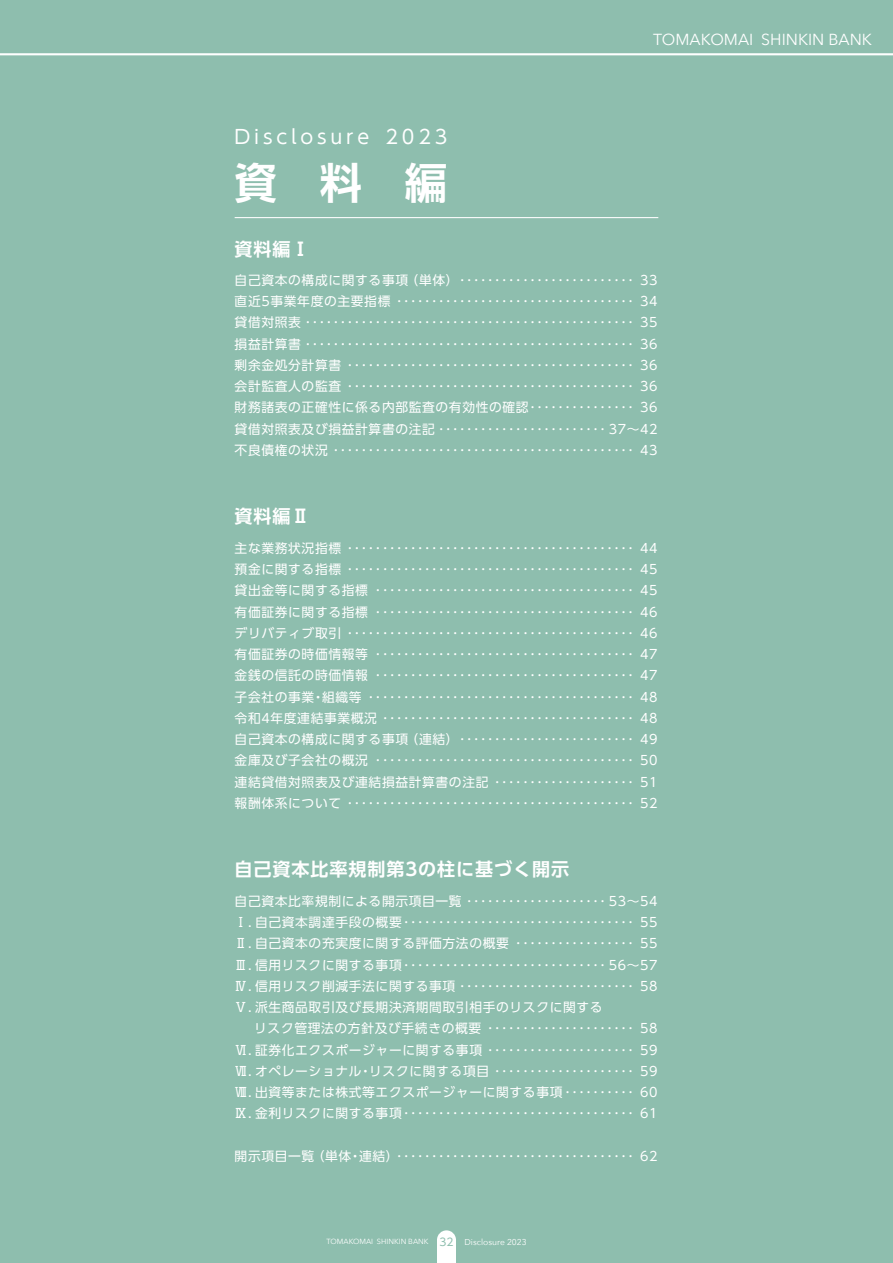
<style>
.page{position:relative;width:893px;height:1263px;background:#8ebeae}
.page>*{position:absolute;margin:0;border:0;box-sizing:border-box;transform-origin:0 0}
.t1{font:700 42.45px "UD Shin Go Pro De";color:#fff}
.t2{font:19.2px "UD Shin Go Pro";letter-spacing:.2em;color:#fff}
.t3{font:700 18px "UD Shin Go Pro De";letter-spacing:.05em;color:#fff}
.t4{font:15.9px "Avenir Next";color:#fff}
.t5{font:12.75px/21.3px "UD Shin Go Pro";letter-spacing:.05em;color:#fff;text-align:justify}
.t6{font:7.5px "Avenir Next";color:#fff}
.s1{font-family:"UD Shin Go Pro";font-size:10.65px;color:#8ebeae}
.s2{font-size:8.55px}
</style>
<div class="page">
<div style="left:437px;top:1230px;width:19px;height:19px;background:#fff;border-radius:50%"></div>
<div style="left:437px;top:1240px;width:19px;height:23px;background:#fff"></div>
<hr style="left:235px;top:217px;width:423px;height:1px;background:#fff">
<hr style="left:0;top:53px;width:893px;height:2px;background:#fff">
<p class="t4" style="left:653px;top:26px;width:220px">TOMAKOMAI SHINKIN BANK</p>
<h2 class="t2" style="left:235px;top:122px;width:214px">Disclosure 2023</h2>
<h1 class="t1" style="left:235px;top:148px;width:214px">資　料　編</h1>
<h3 class="t3" style="left:235px;top:234px;width:76px">資料編Ⅰ</h3>
<p class="t5" style="left:235px;top:269px;width:425px">自己資本の構成に関する事項（単体）･････････････････････････ 33直近5事業年度の主要指標･･････････････････････････････････ 34貸借対照表･･･････････････････････････････････････････････ 35損益計算書･･･････････････････････････････････････････････ 36剰余金処分計算書･････････････････････････････････････････ 36会計監査人の監査･････････････････････････････････････････ 36財務諸表の正確性に係る内部監査の有効性の確認･･･････････････ 36貸借対照表及び損益計算書の注記････････････････････････ 37〜42不良債権の状況･･･････････････････････････････････････････ 43</p>
<h3 class="t3" style="left:235px;top:502px;width:76px">資料編Ⅱ</h3>
<p class="t5" style="left:235px;top:537px;width:425px">主な業務状況指標･････････････････････････････････････････ 44預金に関する指標･････････････････････････････････････････ 45貸出金等に関する指標･････････････････････････････････････ 45有価証券に関する指標･････････････････････････････････････ 46デリバティブ取引･････････････････････････････････････････ 46有価証券の時価情報等･････････････････････････････････････ 47金銭の信託の時価情報･････････････････････････････････････ 47子会社の事業・組織等･･････････････････････････････････････ 48令和4年度連結事業概況････････････････････････････････････ 48自己資本の構成に関する事項（連結）･････････････････････････ 49金庫及び子会社の概況･････････････････････････････････････ 50連結貸借対照表及び連結損益計算書の注記････････････････････ 51報酬体系について･････････････････････････････････････････ 52</p>
<h3 class="t3" style="left:235px;top:855px;width:336px">自己資本比率規制第3の柱に基づく開示</h3>
<p class="t5" style="left:235px;top:890px;width:425px">自己資本比率規制による開示項目一覧････････････････････ 53〜54<br>Ⅰ．自己資本調達手段の概要･････････････････････････････････ 55<br>Ⅱ．自己資本の充実度に関する評価方法の概要･････････････････ 55<br>Ⅲ．信用リスクに関する事項･････････････････････････････ 56〜57<br>Ⅳ．信用リスク削減手法に関する事項･････････････････････････ 58<br>Ⅴ．派生商品取引及び長期決済期間取引相手のリスクに関する</p>
<p class="t5" style="left:235px;top:1017px;width:425px;text-indent:20px">リスク管理法の方針及び手続きの概要･････････････････････ 58<br>Ⅵ．証券化エクスポージャーに関する事項･････････････････････ 59<br>Ⅶ．オペレーショナル・リスクに関する項目････････････････････ 59<br>Ⅷ．出資等または株式等エクスポージャーに関する事項･･････････ 60<br>Ⅸ．金利リスクに関する事項･････････････････････････････････ 61</p>
<p class="t5" style="left:235px;top:1145px;width:425px">開示項目一覧（単体・連結）･･････････････････････････････････ 62</p>
<p class="t6" style="left:327px;top:1235px;width:202px">TOMAKOMAI SHINKIN BANK <span class="s1">32</span> <span class="s2">Disclosure 2023</span></p>
</div>
